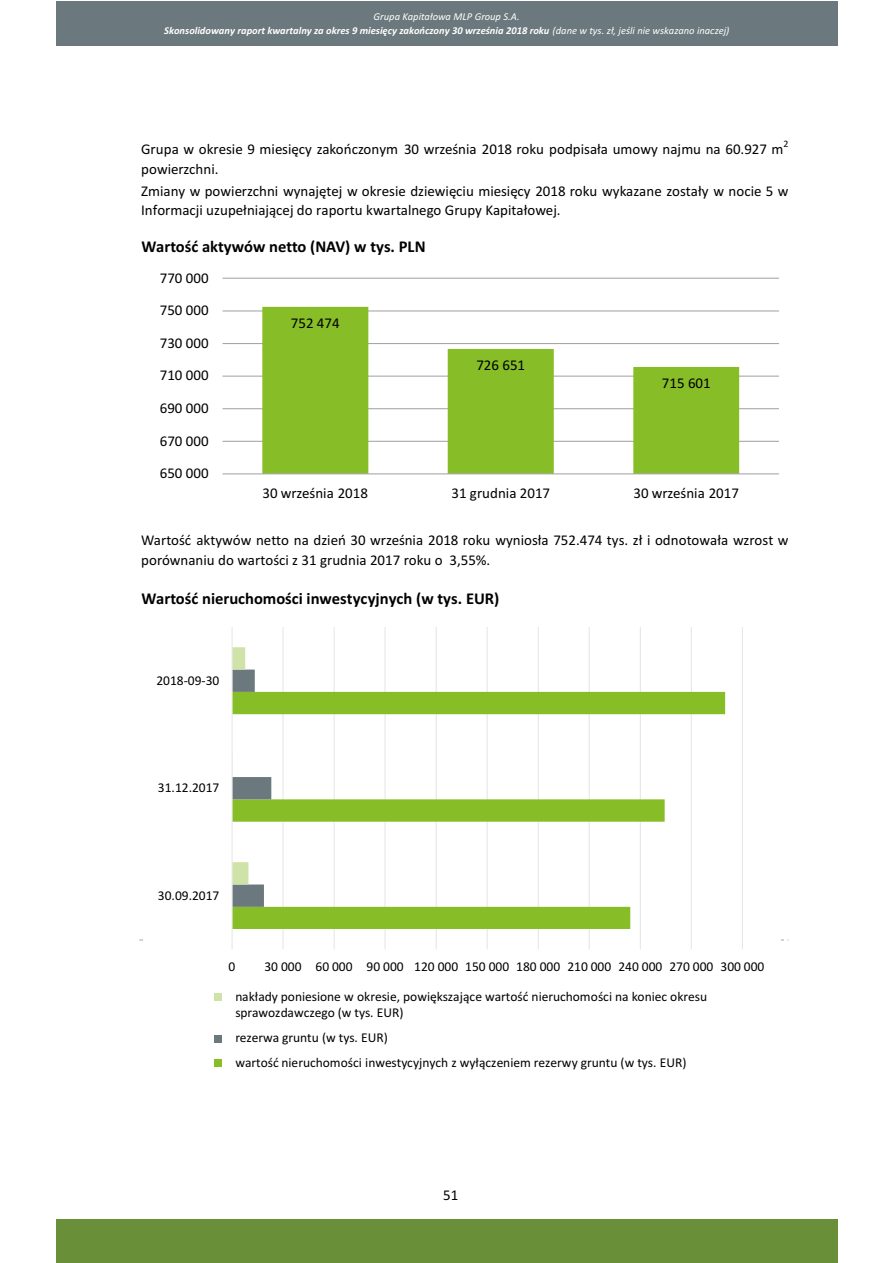
<style>
.page{position:relative;width:893px;height:1263px;background:#fff}
.page>*{position:absolute;margin:0;border:0;box-sizing:border-box;transform-origin:0 0}
.t1{font:700 16.5px "Calibri";color:#000}
.t2{font:15px/19.6px "Calibri";color:#000}
.t3{font:13.5px/16.5px "Calibri";color:#000}
.t4{font:italic 700 10.5px/13.6px "Calibri";color:#fff;text-align:center}
.t5{font:9.9px "Calibri";color:#000}
.s1{font-weight:400}
</style>
<div class="page">
<div style="left:56px;top:1px;width:782px;height:45px;background:#6b787d"></div>
<div style="left:56px;top:1219px;width:782px;height:44px;background:#698f38"></div>
<hr style="left:223px;top:441px;width:556px;height:1px;background:#a6a6a6">
<hr style="left:223px;top:408px;width:556px;height:1px;background:#a6a6a6">
<hr style="left:223px;top:376px;width:556px;height:1px;background:#a6a6a6">
<hr style="left:223px;top:343px;width:556px;height:1px;background:#a6a6a6">
<hr style="left:223px;top:310px;width:556px;height:1px;background:#a6a6a6">
<hr style="left:223px;top:278px;width:556px;height:1px;background:#a6a6a6">
<svg style="left:262px;top:307px;width:477px;height:166px;fill:#87bd26"></svg>
<hr style="left:223px;top:473px;width:556px;height:1px;background:#a6a6a6">
<hr style="left:282px;top:627px;width:2px;height:322px;background:#e6e6e6">
<hr style="left:334px;top:627px;width:1px;height:322px;background:#e6e6e6">
<hr style="left:385px;top:627px;width:1px;height:322px;background:#e6e6e6">
<hr style="left:436px;top:627px;width:1px;height:322px;background:#e6e6e6">
<hr style="left:487px;top:627px;width:1px;height:322px;background:#e6e6e6">
<hr style="left:538px;top:627px;width:1px;height:322px;background:#e6e6e6">
<hr style="left:589px;top:627px;width:1px;height:322px;background:#e6e6e6">
<hr style="left:640px;top:627px;width:1px;height:322px;background:#e6e6e6">
<hr style="left:691px;top:627px;width:1px;height:322px;background:#e6e6e6">
<hr style="left:742px;top:627px;width:1px;height:322px;background:#e6e6e6">
<svg style="left:233px;top:692px;width:492px;height:237px"></svg>
<svg style="left:233px;top:647px;width:38px;height:260px"></svg>
<hr style="left:232px;top:627px;width:1px;height:322px;background:#e6e6e6">
<div style="left:214px;top:993px;width:8px;height:8px;background:#cfe3a8"></div>
<div style="left:214px;top:1035px;width:8px;height:7px;background:#6b787d"></div>
<div style="left:214px;top:1059px;width:8px;height:8px;background:#87bd26"></div>
<p class="t4" style="left:164px;top:11px;width:567px"><span class="s1">Grupa Kapitałowa MLP Group S.A.<br></span>Skonsolidowany raport kwartalny za okres 9 miesięcy zakończony 30 września 2018 roku <span class="s1">(dane w tys. zł, jeśli nie wskazano inaczej)</span></p>
<p class="t5" style="left:783px;top:139px;width:7px">2</p>
<p class="t2" style="left:141px;top:140px;width:644px">Grupa w okresie 9 miesięcy zakończonym 30 września 2018 roku podpisała umowy najmu na 60.927 m</p>
<p class="t2" style="left:141px;top:160px;width:79px">powierzchni.</p>
<p class="t2" style="left:141px;top:182px;width:649px">Zmiany w powierzchni wynajętej w okresie dziewięciu miesięcy 2018 roku wykazane zostały w nocie 5 w<br>Informacji uzupełniającej do raportu kwartalnego Grupy Kapitałowej.</p>
<p class="t1" style="left:141px;top:240px;width:286px">Wartość aktywów netto (NAV) w tys. PLN</p>
<p class="t2" style="left:160px;top:269px;width:50px">770 000</p>
<p class="t2" style="left:160px;top:302px;width:50px">750 000</p>
<p class="t2" style="left:160px;top:334px;width:50px">730 000</p>
<p class="t2" style="left:160px;top:367px;width:50px">710 000</p>
<p class="t2" style="left:160px;top:399px;width:50px">690 000</p>
<p class="t2" style="left:160px;top:432px;width:50px">670 000</p>
<p class="t2" style="left:160px;top:465px;width:50px">650 000</p>
<p class="t2" style="left:291px;top:314px;width:50px">752 474</p>
<p class="t2" style="left:476px;top:356px;width:50px">726 651</p>
<p class="t2" style="left:662px;top:374px;width:50px">715 601</p>
<p class="t2" style="left:262px;top:484px;width:107px">30 września 2018</p>
<p class="t2" style="left:452px;top:484px;width:100px">31 grudnia 2017</p>
<p class="t2" style="left:633px;top:484px;width:107px">30 września 2017</p>
<p class="t2" style="left:141px;top:532px;width:649px">Wartość aktywów netto na dzień 30 września 2018 roku wyniosła 752.474 tys. zł i odnotowała wzrost w porównaniu do wartości z 31 grudnia 2017 roku o 3,55%.</p>
<p class="t1" style="left:141px;top:591px;width:360px">Wartość nieruchomości inwestycyjnych (w tys. EUR)</p>
<p class="t3" style="left:156px;top:673px;width:65px">2018-09-30</p>
<p class="t3" style="left:158px;top:780px;width:63px">31.12.2017</p>
<p class="t3" style="left:158px;top:888px;width:63px">30.09.2017</p>
<p class="t3" style="left:229px;top:959px;width:8px">0</p>
<p class="t3" style="left:264px;top:959px;width:501px">30 000 60 000 90 000 120 000 150 000 180 000 210 000 240 000 270 000 300 000</p>
<p class="t3" style="left:235px;top:989px;width:473px">nakłady poniesione w okresie, powiększające wartość nieruchomości na koniec okresu sprawozdawczego (w tys. EUR)</p>
<p class="t3" style="left:235px;top:1027px;width:453px;line-height:24.6px">rezerwa gruntu (w tys. EUR)<br>wartość nieruchomości inwestycyjnych z wyłączeniem rezerwy gruntu (w tys. EUR)</p>
<p class="t2" style="left:443px;top:1186px;width:17px">51</p>
</div>
